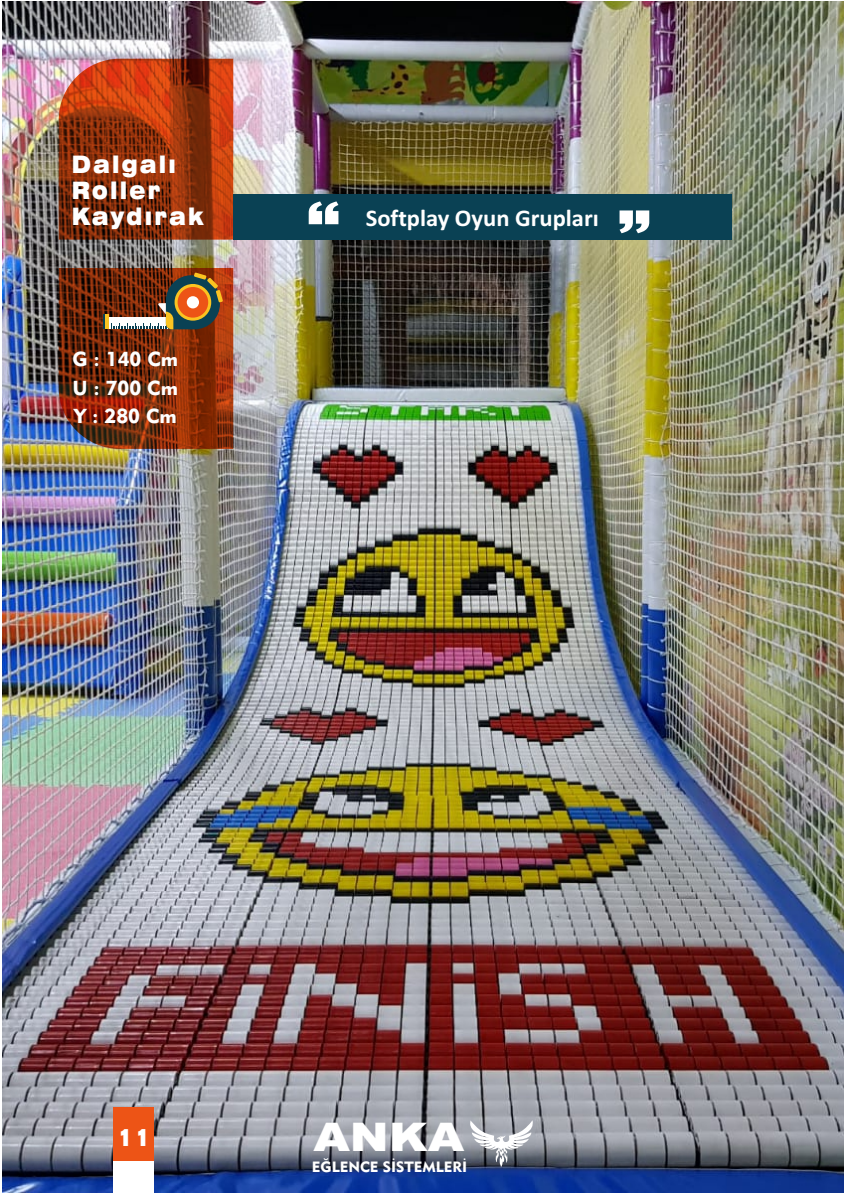
<style>
.page{position:relative;width:846px;height:1195px;background:#fff}
.page>*{position:absolute;margin:0;border:0;box-sizing:border-box;transform-origin:0 0}
.t1{font:900 39.4px "Arial";color:#fff;scale:1.19 1}
.t2{font:900 expanded 24px/26.2px "Swiss 721 BT";letter-spacing:.125em;color:#fff;scale:.77 1}
.t3{font:700 24px "Calibri";color:#fff}
.t4{font:900 expanded 24px "Swiss 721 BT";letter-spacing:.125em;color:#fff;scale:.76 1}
.t5{font:20px/28.6px "Geometric 415 BT Black A";color:#fff;text-align:justify}
.t6{font:14.8px "Geometric 415 BT Black A";color:#fff}
</style>
<div class="page">
<img style="left:2px;top:2px;width:842px;height:1191px">
<div style="left:114px;top:1108px;width:40px;height:85px;background:#ed5416"></div>
<svg style="left:470px;top:1120px;width:63px;height:47px"></svg>
<div style="left:114px;top:1161px;width:40px;height:32px;background:#fff"></div>
<svg style="left:59px;top:59px;width:174px;height:181px;background:#993611"></svg>
<svg style="left:59px;top:268px;width:174px;height:181px;background:#7c3617"></svg>
<div style="left:233px;top:194px;width:499px;height:46px;background:#0a4154"></div>
<svg style="left:619px;top:210px;width:30px;height:23px"></svg>
<svg style="left:309px;top:201px;width:29px;height:23px"></svg>
<p class="t2" style="left:72px;top:154px;width:172px">Dalgalı<br>Roller<br>Kaydırak</p>
<p class="t5" style="left:72px;top:346px;width:107px">G : 140 Cm U : 700 Cm Y : 280 Cm</p>
<p class="t3" style="left:366px;top:207px;width:235px">Softplay Oyun Grupları</p>
<p class="t4" style="left:116px;top:1127px;width:48px">11</p>
<h1 class="t1" style="left:314px;top:1122px;width:128px">ANKA</h1>
<p class="t6" style="left:312px;top:1160px;width:157px">EĞLENCE SİSTEMLERİ</p>
</div>
